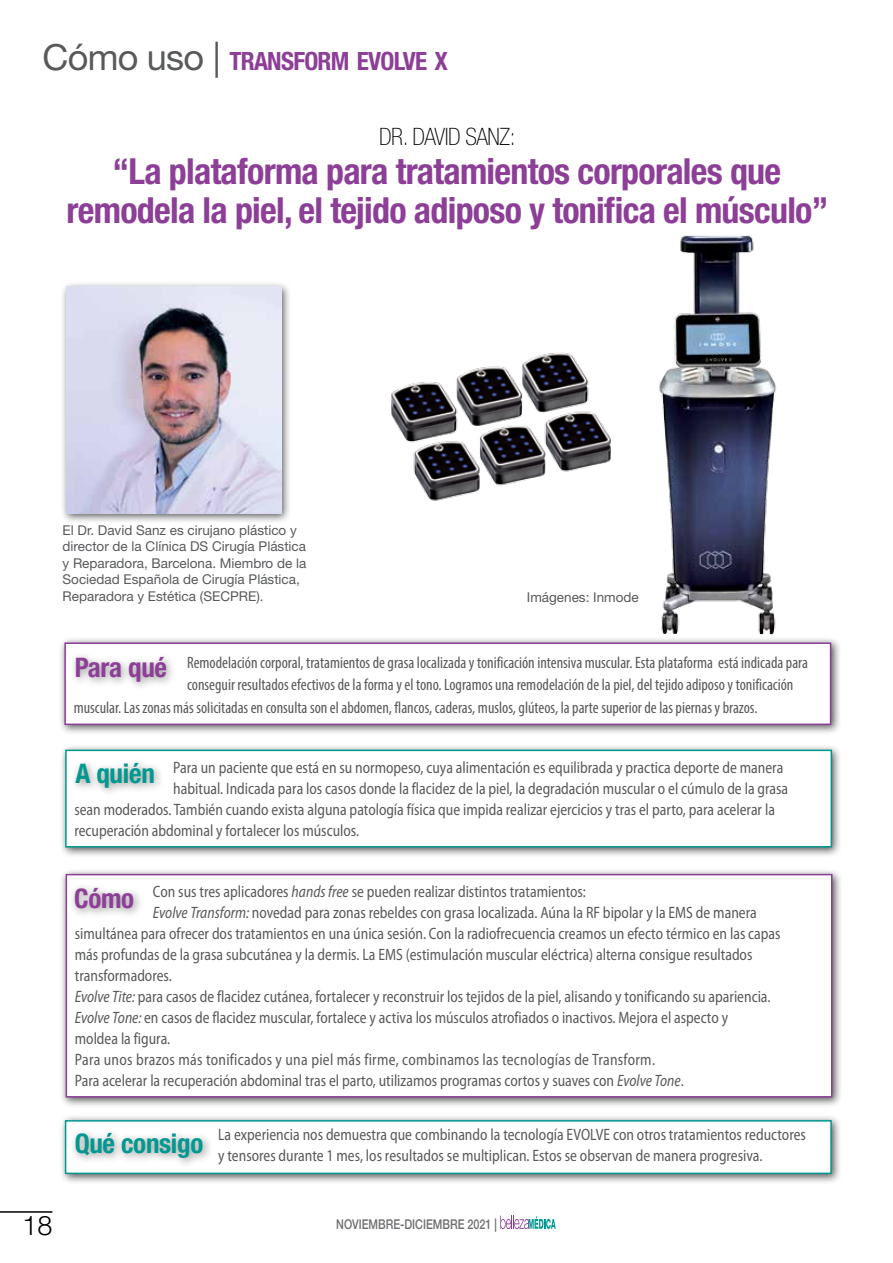
<style>
.page{position:relative;width:893px;height:1263px;background:#fff}
.page>*{position:absolute;margin:0;border:0;box-sizing:border-box;transform-origin:0 0}
.t1{font:700 condensed 36px/39px "Helvetica Neue LT Std";letter-spacing:-.02em;color:#8d3f98;text-align:center}
.t2{font:700 condensed 27px "Helvetica Neue LT Std";letter-spacing:-.01em;color:#009890}
.t3{font:700 condensed 27px "Helvetica Neue LT Std";letter-spacing:-.01em;color:#8d3f98}
.t4{font:300 27px "Helvetica Neue LT Std";color:#000}
.t5{font:700 condensed 25.2px "Helvetica Neue LT Std";letter-spacing:-.03em;color:#8d3f98}
.t6{font:100 condensed 24px "Helvetica Neue LT Std";letter-spacing:-.02em;color:#000}
.t7{font:semi-condensed 16.5px/21px "Myriad Pro";color:#58595b;scale:.9 1}
.t8{font:condensed 16.5px "Myriad Pro";color:#58595b}
.t9{font:semi-condensed 16.5px "Myriad Pro";letter-spacing:.02em;color:#58595b;scale:.9 1}
.t10{font:13.5px/16.5px "Helvetica Neue LT Std";color:#58595b}
.t11{font:500 13.5px "Helvetica Neue LT Std";color:#6d6e71;scale:.8 1}
.s1{font-weight:400;font-stretch:normal;font-size:36px;color:#58595b}
.s2{font-style:italic}
</style>
<div class="page">
<hr style="left:0;top:1211px;width:52px;height:2px;background:#000">
<svg style="left:500px;top:1215px;width:56px;height:14px"></svg>
<div style="left:59px;top:743px;width:783px;height:115px;background:#000;opacity:.65"></div>
<div style="left:65px;top:750px;width:767px;height:97px;background:#fff;border:2px solid #009890"></div>
<div style="left:59px;top:868px;width:783px;height:240px;background:#000;opacity:.65"></div>
<div style="left:66px;top:874px;width:766px;height:223px;background:#fff;border:2px solid #8d3f98"></div>
<div style="left:58px;top:636px;width:783px;height:99px;background:#000;opacity:.65"></div>
<div style="left:64px;top:642px;width:767px;height:83px;background:#fff;border:2px solid #8d3f98"></div>
<div style="left:59px;top:1114px;width:783px;height:70px;background:#000;opacity:.65"></div>
<div style="left:66px;top:1121px;width:765px;height:52px;background:#fff"></div>
<div style="left:65px;top:1120px;width:767px;height:54px;border:2px solid #009890"></div>
<div style="left:70px;top:757px;width:94px;height:40px;background:#000;opacity:.4"></div>
<div style="left:69px;top:882px;width:75px;height:36px;background:#000;opacity:.4"></div>
<div style="left:70px;top:651px;width:106px;height:41px;background:#000;opacity:.4"></div>
<div style="left:70px;top:1127px;width:143px;height:41px;background:#000;opacity:.4"></div>
<div style="left:61px;top:281px;width:231px;height:243px;background:#000;opacity:.65"></div>
<img style="left:67px;top:287px;width:214px;height:227px">
<img style="left:641px;top:235px;width:156px;height:410px">
<img style="left:391px;top:352px;width:220px;height:149px">
<h3 class="t5" style="left:43px;top:46px;width:407px"><span class="s1">Cómo uso |</span> TRANSFORM EVOLVE X</h3>
<h3 class="t6" style="left:379px;top:123px;width:138px">DR. DAVID SANZ:</h3>
<h1 class="t1" style="left:67px;top:151px;width:763px">“La plataforma para tratamientos corporales que remodela la piel, el tejido adiposo y tonifica el músculo”</h1>
<p class="t10" style="left:63px;top:522px;width:245px">El Dr. David Sanz es cirujano plástico y director de la Clínica DS Cirugía Plástica y Reparadora, Barcelona. Miembro de la Sociedad Española de Cirugía Plástica, Reparadora y Estética (SECPRE).</p>
<p class="t10" style="left:527px;top:589px;width:113px">Imágenes: Inmode</p>
<p class="t8" style="left:187px;top:652px;width:622px">Remodelación corporal, tratamientos de grasa localizada y tonificación intensiva muscular. Esta plataforma está indicada para</p>
<p class="t8" style="left:187px;top:675px;width:608px">conseguir resultados efectivos de la forma y el tono. Logramos una remodelación de la piel, del tejido adiposo y tonificación</p>
<p class="t8" style="left:74px;top:697px;width:685px">muscular. Las zonas más solicitadas en consulta son el abdomen, flancos, caderas, muslos, glúteos, la parte superior de las piernas y brazos.</p>
<h2 class="t3" style="left:75px;top:651px;width:94px">Para qué</h2>
<p class="t7" style="left:173px;top:757px;width:679px">Para un paciente que está en su normopeso, cuya alimentación es equilibrada y practica deporte de manera</p>
<p class="t7" style="left:173px;top:778px;width:685px">habitual. Indicada para los casos donde la flacidez de la piel, la degradación muscular o el cúmulo de la grasa</p>
<p class="t7" style="left:74px;top:799px;width:780px">sean moderados. También cuando exista alguna patología física que impida realizar ejercicios y tras el parto, para acelerar la</p>
<p class="t7" style="left:74px;top:820px;width:318px">recuperación abdominal y fortalecer los músculos.</p>
<h2 class="t2" style="left:75px;top:757px;width:81px">A quién</h2>
<p class="t7" style="left:153px;top:881px;width:483px">Con sus tres aplicadores <span class="s2">hands free</span> se pueden realizar distintos tratamientos:</p>
<p class="t7" style="left:153px;top:902px;width:673px"><span class="s2">Evolve Transform:</span> novedad para zonas rebeldes con grasa localizada. Aúna la RF bipolar y la EMS de manera</p>
<p class="t7" style="left:75px;top:923px;width:786px">simultánea para ofrecer dos tratamientos en una única sesión. Con la radiofrecuencia creamos un efecto térmico en las capas</p>
<p class="t7" style="left:75px;top:944px;width:754px">más profundas de la grasa subcutánea y la dermis. La EMS (estimulación muscular eléctrica) alterna consigue resultados</p>
<p class="t7" style="left:75px;top:965px;width:109px">transformadores.</p>
<p class="t7" style="left:75px;top:986px;width:775px"><span class="s2">Evolve Tite:</span> para casos de flacidez cutánea, fortalecer y reconstruir los tejidos de la piel, alisando y tonificando su apariencia.</p>
<p class="t7" style="left:75px;top:1007px;width:727px"><span class="s2">Evolve Tone:</span> en casos de flacidez muscular, fortalece y activa los músculos atrofiados o inactivos. Mejora el aspecto y</p>
<p class="t7" style="left:75px;top:1028px;width:108px">moldea la figura.</p>
<p class="t9" style="left:75px;top:1050px;width:646px">Para unos brazos más tonificados y una piel más firme, combinamos las tecnologías de Transform.</p>
<p class="t7" style="left:75px;top:1070px;width:678px">Para acelerar la recuperación abdominal tras el parto, utilizamos programas cortos y suaves con <span class="s2">Evolve Tone</span>.</p>
<h2 class="t3" style="left:74px;top:882px;width:62px">Cómo</h2>
<h2 class="t4" style="left:22px;top:1209px;width:32px">18</h2>
<h2 class="t2" style="left:75px;top:1127px;width:130px">Qué consigo</h2>
<p class="t7" style="left:218px;top:1124px;width:655px">La experiencia nos demuestra que combinando la tecnología EVOLVE con otros tratamientos reductores y tensores durante 1 mes, los resultados se multiplican. Estos se observan de manera progresiva.</p>
<p class="t11" style="left:336px;top:1216px;width:202px">NOVIEMBRE-DICIEMBRE 2021 |</p>
</div>
